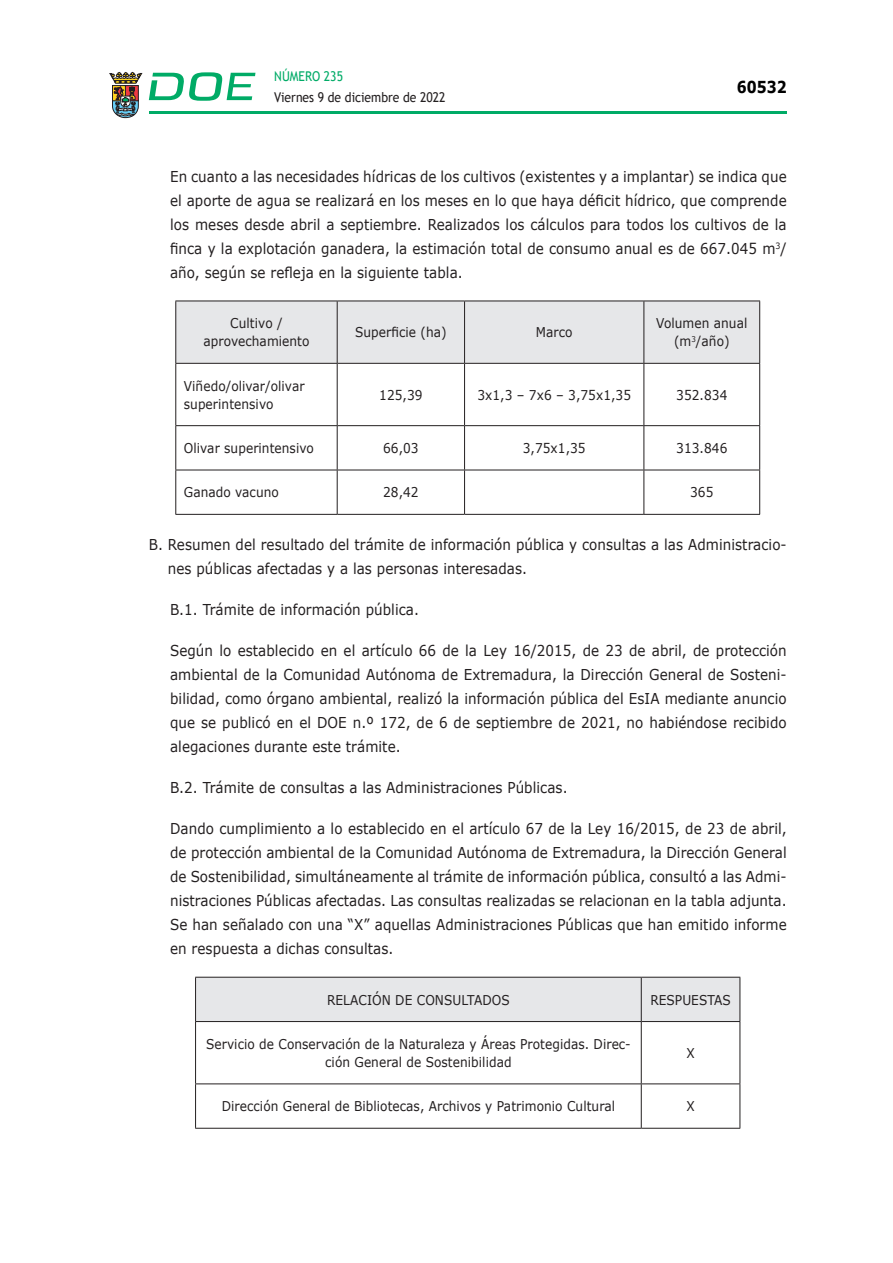
<style>
.page{position:relative;width:893px;height:1263px;background:#fff}
.page>*{position:absolute;margin:0;border:0;box-sizing:border-box;transform-origin:0 0}
.t1{font:700 16.5px "Verdana";color:#000;scale:.85 1}
.CUERPO_DE_TEXTO{font:15px/24px "Verdana";letter-spacing:.005em;color:#231f20;text-align:justify;scale:.9 1}
.CUERPO_DE_TEXTO-2{font:13.5px/18px "Verdana";letter-spacing:.005em;color:#231f20;text-align:center;scale:.9 1}
.t2{font:13.5px "Trebuchet MS";color:#231f20;scale:.9 1}
.t3{font:13.5px "Trebuchet MS";color:#00ab67;scale:.9 1}
</style>
<div class="page">
<hr style="left:149px;top:111px;width:638px;height:3px;background:#00ab66">
<svg style="left:109px;top:72px;width:33px;height:46px"></svg>
<svg style="left:149px;top:72px;width:106px;height:29px"></svg>
<div style="left:176px;top:302px;width:583px;height:61px;background:#e6e7e9"></div>
<hr style="left:175px;top:301px;width:162px;height:1px;background:#231f20">
<hr style="left:175px;top:301px;width:1px;height:62px;background:#231f20">
<hr style="left:337px;top:301px;width:128px;height:1px;background:#231f20">
<hr style="left:337px;top:301px;width:1px;height:62px;background:#231f20">
<hr style="left:465px;top:301px;width:179px;height:1px;background:#231f20">
<hr style="left:464px;top:301px;width:1px;height:62px;background:#231f20">
<hr style="left:644px;top:301px;width:116px;height:1px;background:#231f20">
<hr style="left:643px;top:301px;width:1px;height:62px;background:#231f20">
<hr style="left:759px;top:301px;width:1px;height:62px;background:#231f20">
<hr style="left:175px;top:363px;width:162px;height:1px;background:#231f20">
<hr style="left:175px;top:364px;width:1px;height:61px;background:#231f20">
<hr style="left:337px;top:363px;width:128px;height:1px;background:#231f20">
<hr style="left:337px;top:364px;width:1px;height:61px;background:#231f20">
<hr style="left:465px;top:363px;width:179px;height:1px;background:#231f20">
<hr style="left:464px;top:364px;width:1px;height:61px;background:#231f20">
<hr style="left:644px;top:363px;width:116px;height:1px;background:#231f20">
<hr style="left:643px;top:364px;width:1px;height:61px;background:#231f20">
<hr style="left:759px;top:364px;width:1px;height:61px;background:#231f20">
<hr style="left:175px;top:425px;width:162px;height:1px;background:#231f20">
<hr style="left:175px;top:426px;width:1px;height:44px;background:#231f20">
<hr style="left:337px;top:425px;width:128px;height:1px;background:#231f20">
<hr style="left:337px;top:426px;width:1px;height:44px;background:#231f20">
<hr style="left:465px;top:425px;width:179px;height:1px;background:#231f20">
<hr style="left:464px;top:426px;width:1px;height:44px;background:#231f20">
<hr style="left:644px;top:425px;width:116px;height:1px;background:#231f20">
<hr style="left:643px;top:426px;width:1px;height:44px;background:#231f20">
<hr style="left:759px;top:426px;width:1px;height:44px;background:#231f20">
<hr style="left:175px;top:470px;width:162px;height:1px;background:#231f20">
<hr style="left:175px;top:470px;width:1px;height:44px;background:#231f20">
<hr style="left:337px;top:470px;width:128px;height:1px;background:#231f20">
<hr style="left:337px;top:470px;width:1px;height:44px;background:#231f20">
<hr style="left:465px;top:470px;width:179px;height:1px;background:#231f20">
<hr style="left:464px;top:470px;width:1px;height:44px;background:#231f20">
<hr style="left:644px;top:470px;width:116px;height:1px;background:#231f20">
<hr style="left:643px;top:470px;width:1px;height:44px;background:#231f20">
<hr style="left:759px;top:470px;width:1px;height:44px;background:#231f20">
<hr style="left:175px;top:514px;width:162px;height:1px;background:#231f20">
<hr style="left:337px;top:514px;width:128px;height:1px;background:#231f20">
<hr style="left:465px;top:514px;width:179px;height:1px;background:#231f20">
<hr style="left:644px;top:514px;width:116px;height:1px;background:#231f20">
<div style="left:196px;top:978px;width:544px;height:43px;background:#e6e7e9"></div>
<hr style="left:195px;top:977px;width:446px;height:1px;background:#231f20">
<hr style="left:195px;top:977px;width:1px;height:44px;background:#231f20">
<hr style="left:641px;top:977px;width:99px;height:1px;background:#231f20">
<hr style="left:641px;top:977px;width:1px;height:44px;background:#231f20">
<hr style="left:740px;top:977px;width:1px;height:44px;background:#231f20">
<hr style="left:195px;top:1021px;width:446px;height:1px;background:#231f20">
<hr style="left:195px;top:1022px;width:1px;height:61px;background:#231f20">
<hr style="left:641px;top:1021px;width:99px;height:1px;background:#231f20">
<hr style="left:641px;top:1022px;width:1px;height:61px;background:#231f20">
<hr style="left:740px;top:1022px;width:1px;height:61px;background:#231f20">
<hr style="left:195px;top:1083px;width:446px;height:1px;background:#231f20">
<hr style="left:195px;top:1084px;width:1px;height:44px;background:#231f20">
<hr style="left:641px;top:1083px;width:99px;height:1px;background:#231f20">
<hr style="left:641px;top:1084px;width:1px;height:44px;background:#231f20">
<hr style="left:740px;top:1084px;width:1px;height:44px;background:#231f20">
<hr style="left:195px;top:1128px;width:446px;height:1px;background:#231f20">
<hr style="left:641px;top:1128px;width:99px;height:1px;background:#231f20">
<p class="t3" style="left:274px;top:67px;width:78px">NÚMERO 235</p>
<p class="t2" style="left:274px;top:88px;width:192px">Viernes 9 de diciembre de 2022</p>
<p class="t1" style="left:737px;top:75px;width:60px">60532</p>
<p class="CUERPO_DE_TEXTO" style="left:170px;top:164px;width:687px">En cuanto a las necesidades hídricas de los cultivos (existentes y a implantar) se indica que el aporte de agua se realizará en los meses en lo que haya déficit hídrico, que comprende los meses desde abril a septiembre. Realizados los cálculos para todos los cultivos de la finca y la explotación ganadera, la estimación total de consumo anual es de 667.045 m<sup>3</sup>/ año, según se refleja en la siguiente tabla.</p>
<p class="CUERPO_DE_TEXTO-2" style="left:203px;top:314px;width:119px">Cultivo / aprovechamiento</p>
<p class="CUERPO_DE_TEXTO-2" style="left:355px;top:323px;width:103px">Superficie (ha)</p>
<p class="CUERPO_DE_TEXTO-2" style="left:536px;top:323px;width:42px">Marco</p>
<p class="CUERPO_DE_TEXTO-2" style="left:656px;top:314px;width:103px">Volumen anual (m<sup>3</sup>/año)</p>
<p class="CUERPO_DE_TEXTO-2" style="left:184px;top:377px;width:136px;text-align:left">Viñedo/olivar/olivar superintensivo</p>
<p class="CUERPO_DE_TEXTO-2" style="left:379px;top:386px;width:50px">125,39</p>
<p class="CUERPO_DE_TEXTO-2" style="left:477px;top:386px;width:172px">3x1,3 – 7x6 – 3,75x1,35</p>
<p class="CUERPO_DE_TEXTO-2" style="left:676px;top:386px;width:58px">352.834</p>
<p class="CUERPO_DE_TEXTO-2" style="left:184px;top:439px;width:146px">Olivar superintensivo</p>
<p class="CUERPO_DE_TEXTO-2" style="left:383px;top:439px;width:41px">66,03</p>
<p class="CUERPO_DE_TEXTO-2" style="left:523px;top:439px;width:71px">3,75x1,35</p>
<p class="CUERPO_DE_TEXTO-2" style="left:676px;top:439px;width:58px">313.846</p>
<p class="CUERPO_DE_TEXTO-2" style="left:184px;top:483px;width:107px">Ganado vacuno</p>
<p class="CUERPO_DE_TEXTO-2" style="left:383px;top:483px;width:41px">28,42</p>
<p class="CUERPO_DE_TEXTO-2" style="left:690px;top:483px;width:27px">365</p>
<p class="CUERPO_DE_TEXTO" style="left:168px;top:532px;width:689px;text-indent:-19px">B. Resumen del resultado del trámite de información pública y consultas a las Administracio&shy;nes públicas afectadas y a las personas interesadas.</p>
<p class="CUERPO_DE_TEXTO" style="left:170px;top:597px;width:278px">B.1. Trámite de información pública.</p>
<p class="CUERPO_DE_TEXTO" style="left:170px;top:638px;width:687px">Según lo establecido en el artículo 66 de la Ley 16/2015, de 23 de abril, de protección ambiental de la Comunidad Autónoma de Extremadura, la Dirección General de Sosteni&shy;bilidad, como órgano ambiental, realizó la información pública del EsIA mediante anuncio que se publicó en el DOE n.º 172, de 6 de septiembre de 2021, no habiéndose recibido alegaciones durante este trámite.</p>
<p class="CUERPO_DE_TEXTO" style="left:170px;top:775px;width:443px">B.2. Trámite de consultas a las Administraciones Públicas.</p>
<p class="CUERPO_DE_TEXTO" style="left:170px;top:816px;width:687px">Dando cumplimiento a lo establecido en el artículo 67 de la Ley 16/2015, de 23 de abril, de protección ambiental de la Comunidad Autónoma de Extremadura, la Dirección General de Sostenibilidad, simultáneamente al trámite de información pública, consultó a las Admi&shy;nistraciones Públicas afectadas. Las consultas realizadas se relacionan en la tabla adjunta.<br>Se han señalado con una “X” aquellas Administraciones Públicas que han emitido informe en respuesta a dichas consultas.</p>
<p class="CUERPO_DE_TEXTO-2" style="left:327px;top:990px;width:205px">RELACIÓN DE CONSULTADOS</p>
<p class="CUERPO_DE_TEXTO-2" style="left:650px;top:990px;width:91px">RESPUESTAS</p>
<p class="CUERPO_DE_TEXTO-2" style="left:206px;top:1035px;width:473px">Servicio de Conservación de la Naturaleza y Áreas Protegidas. Direc&shy;ción General de Sostenibilidad</p>
<p class="CUERPO_DE_TEXTO-2" style="left:686px;top:1044px;width:11px">X</p>
<p class="CUERPO_DE_TEXTO-2" style="left:222px;top:1097px;width:438px">Dirección General de Bibliotecas, Archivos y Patrimonio Cultural</p>
<p class="CUERPO_DE_TEXTO-2" style="left:686px;top:1097px;width:11px">X</p>
</div>
